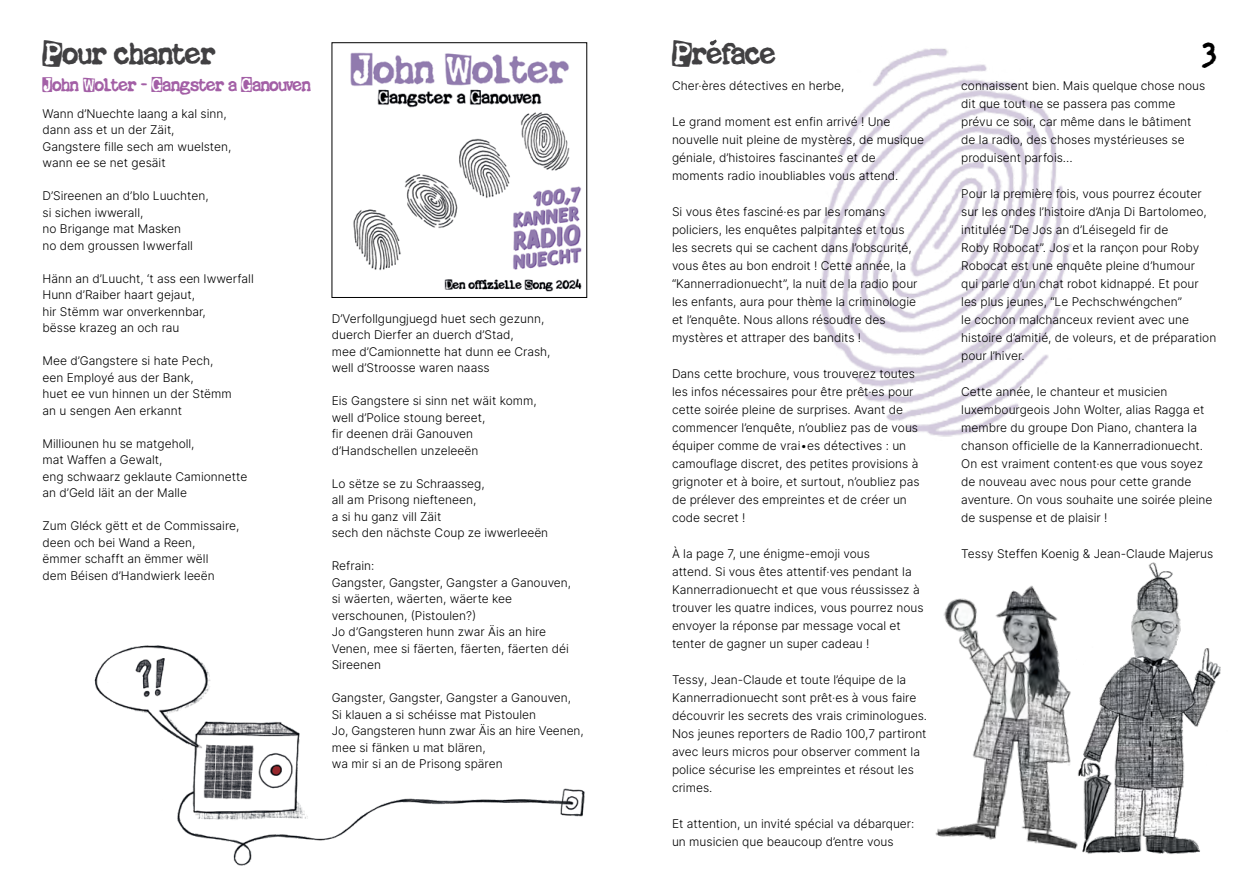
<style>
.page{position:relative;width:1259px;height:893px;background:#fff}
.page>*{position:absolute;margin:0;border:0;box-sizing:border-box;transform-origin:0 0}
.t1{font:30px "La Machine Company";color:#414042}
.t2{font:30px "La Machine Company";color:#000}
.t3{font:18px "La Machine Company";letter-spacing:-.01em;color:#a35fa6}
.t4{font:300 12px/18px "Inter";color:#000}
</style>
<div class="page">
<img style="left:820px;top:48px;width:251px;height:389px">
<img style="left:350px;top:52px;width:232px;height:240px">
<img style="left:935px;top:585px;width:133px;height:263px">
<img style="left:1068px;top:562px;width:153px;height:292px">
<img style="left:94px;top:645px;width:491px;height:221px">
<svg style="left:710px;top:40px;width:6px;height:6px"></svg>
<h1 class="t1" style="left:43px;top:39px;width:175px">Pour chanter</h1>
<h1 class="t1" style="left:672px;top:39px;width:105px">Préface</h1>
<h1 class="t2" style="left:1202px;top:39px;width:15px">3</h1>
<h2 class="t3" style="left:43px;top:76px;width:270px">John Wolter - Gangster a Ganouven</h2>
<p class="t4" style="left:43px;top:105px;width:190px;line-height:16.5px">Wann d’Nuechte laang a kal sinn, dann ass et un der Zäit,<br>Gangstere fille sech am wuelsten, wann ee se net gesäit</p>
<p class="t4" style="left:43px;top:188px;width:168px;line-height:16.5px">D’Sireenen an d’blo Luuchten, si sichen iwwerall,<br>no Brigange mat Masken<br>no dem groussen Iwwerfall</p>
<p class="t4" style="left:43px;top:270px;width:213px;line-height:16.5px">Hänn an d’Luucht, ‘t ass een Iwwerfall<br>Hunn d’Raiber haart gejaut,<br>hir Stëmm war onverkennbar,<br>bësse krazeg an och rau</p>
<p class="t4" style="left:43px;top:353px;width:191px;line-height:16.5px">Mee d’Gangstere si hate Pech, een Employé aus der Bank,<br>huet ee vun hinnen un der Stëmm an u sengen Aen erkannt</p>
<p class="t4" style="left:43px;top:435px;width:206px;line-height:16.5px">Milliounen hu se matgeholl,<br>mat Waffen a Gewalt,<br>eng schwaarz geklaute Camionnette an d’Geld läit an der Malle</p>
<p class="t4" style="left:43px;top:518px;width:198px;line-height:16.5px">Zum Gléck gëtt et de Commissaire, deen och bei Wand a Reen,<br>ëmmer schafft an ëmmer wëll<br>dem Béisen d’Handwierk leeën</p>
<p class="t4" style="left:332px;top:310px;width:220px;line-height:16.5px">D’Verfollgungjuegd huet sech gezunn, duerch Dierfer an duerch d’Stad,<br>mee d’Camionnette hat dunn ee Crash, well d’Stroosse waren naass</p>
<p class="t4" style="left:332px;top:392px;width:206px;line-height:16.5px">Eis Gangstere si sinn net wäit komm, well d’Police stoung bereet,<br>fir deenen dräi Ganouven d’Handschellen unzeleeën</p>
<p class="t4" style="left:332px;top:475px;width:218px;line-height:16.5px">Lo sëtze se zu Schraasseg,<br>all am Prisong niefteneen,<br>a si hu ganz vill Zäit<br>sech den nächste Coup ze iwwerleeën</p>
<p class="t4" style="left:332px;top:557px;width:241px;line-height:16.5px">Refrain:<br>Gangster, Gangster, Gangster a Ganouven, si wäerten, wäerten, wäerte kee verschounen, (Pistoulen?)<br>Jo d’Gangsteren hunn zwar Äis an hire<br>Venen, mee si fäerten, fäerten, fäerten déi<br>Sireenen</p>
<p class="t4" style="left:332px;top:689px;width:253px;line-height:16.5px">Gangster, Gangster, Gangster a Ganouven, Si klauen a si schéisse mat Pistoulen<br>Jo, Gangsteren hunn zwar Äis an hire Veenen, mee si fänken u mat blären,<br>wa mir si an de Prisong spären</p>
<p class="t4" style="left:672px;top:76px;width:174px">Cher·ères détectives en herbe,</p>
<p class="t4" style="left:672px;top:112px;width:253px">Le grand moment est enfin arrivé ! Une nouvelle nuit pleine de mystères, de musique géniale, d’histoires fascinantes et de moments radio inoubliables vous attend.</p>
<p class="t4" style="left:672px;top:202px;width:247px">Si vous êtes fasciné·es par les romans policiers, les enquêtes palpitantes et tous les secrets qui se cachent dans l’obscurité, vous êtes au bon endroit ! Cette année, la “Kannerradionuecht”, la nuit de la radio pour les enfants, aura pour thème la criminologie et l’enquête. Nous allons résoudre des mystères et attraper des bandits !</p>
<p class="t4" style="left:672px;top:364px;width:249px">Dans cette brochure, vous trouverez toutes les infos nécessaires pour être prêt·es pour cette soirée pleine de surprises. Avant de commencer l’enquête, n’oubliez pas de vous équiper comme de vrai•es détectives : un camouflage discret, des petites provisions à grignoter et à boire, et surtout, n’oubliez pas de prélever des empreintes et de créer un code secret !</p>
<p class="t4" style="left:672px;top:544px;width:253px">À la page 7, une énigme-emoji vous<br>attend. Si vous êtes attentif·ves pendant la Kannerradionuecht et que vous réussissez à trouver les quatre indices, vous pourrez nous envoyer la réponse par message vocal et tenter de gagner un super cadeau !</p>
<p class="t4" style="left:672px;top:670px;width:256px">Tessy, Jean-Claude et toute l’équipe de la Kannerradionuecht sont prêt·es à vous faire découvrir les secrets des vrais criminologues.<br>Nos jeunes reporters de Radio 100,7 partiront avec leurs micros pour observer comment la police sécurise les empreintes et résout les crimes.</p>
<p class="t4" style="left:672px;top:814px;width:244px">Et attention, un invité spécial va débarquer: un musicien que beaucoup d’entre vous</p>
<p class="t4" style="left:961px;top:76px;width:245px">connaissent bien. Mais quelque chose nous dit que tout ne se passera pas comme prévu ce soir, car même dans le bâtiment de la radio, des choses mystérieuses se produisent parfois…</p>
<p class="t4" style="left:961px;top:184px;width:257px">Pour la première fois, vous pourrez écouter sur les ondes l’histoire d’Anja Di Bartolomeo, intitulée “De Jos an d’Léisegeld fir de<br>Roby Robocat”. Jos et la rançon pour Roby Robocat est une enquête pleine d’humour<br>qui parle d’un chat robot kidnappé. Et pour les plus jeunes, “Le Pechschwéngchen”<br>le cochon malchanceux revient avec une histoire d’amitié, de voleurs, et de préparation pour l’hiver.</p>
<p class="t4" style="left:961px;top:382px;width:253px">Cette année, le chanteur et musicien luxembourgeois John Wolter, alias Ragga et membre du groupe Don Piano, chantera la chanson officielle de la Kannerradionuecht.<br>On est vraiment content·es que vous soyez de nouveau avec nous pour cette grande aventure. On vous souhaite une soirée pleine de suspense et de plaisir !</p>
<p class="t4" style="left:961px;top:544px;width:254px">Tessy Steffen Koenig &amp; Jean-Claude Majerus</p>
</div>
